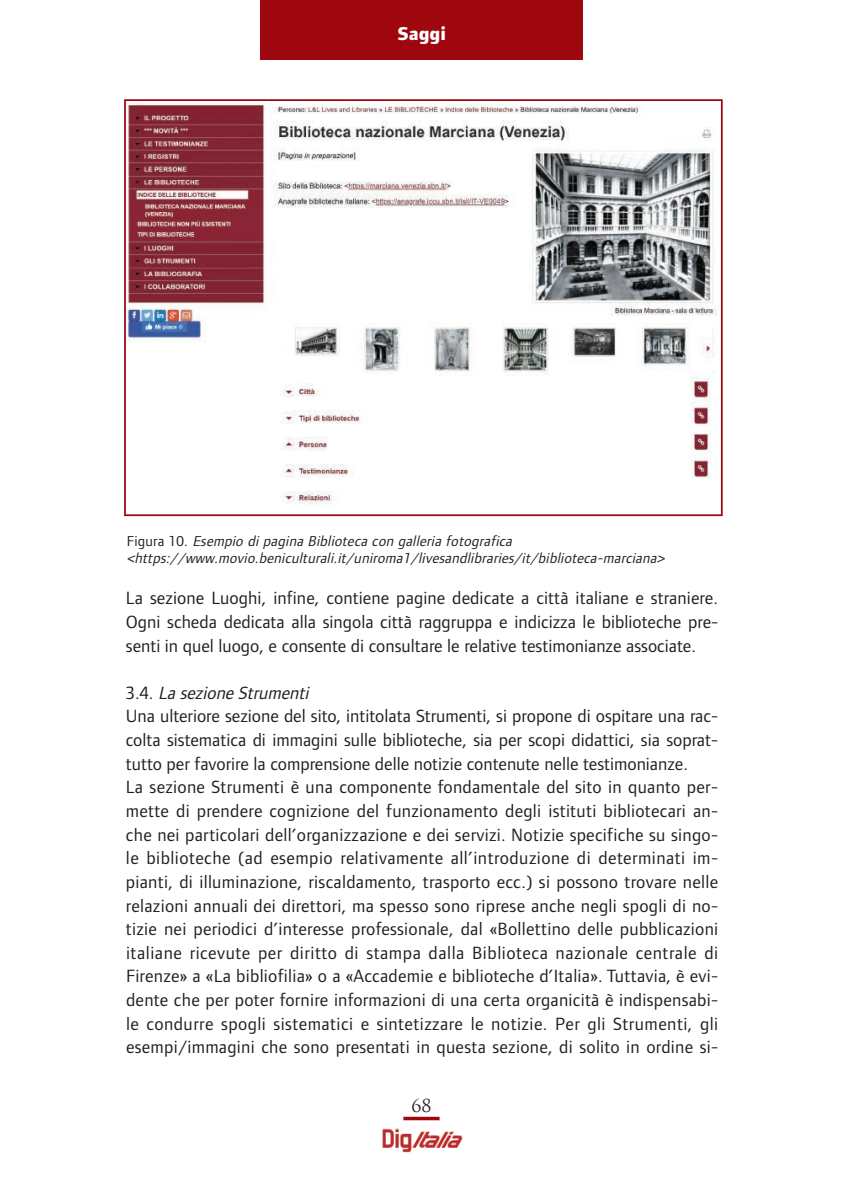
<style>
.page{position:relative;width:844px;height:1191px;background:#fff}
.page>*{position:absolute;margin:0;border:0;box-sizing:border-box;transform-origin:0 0}
.t1{font:800 19.25px "Foundry Form Sans";color:#fff}
.t2{font:18.38px/23.6px "Foundry Form Sans";letter-spacing:.015em;color:#231f20;text-align:justify}
.t3{font:17.5px "Trajan Pro";color:#231f20}
.t4{font:italic 14.88px/17.5px "Foundry Form Sans";color:#231f20}
.s1{font-style:normal}
.s2{font-style:italic}
</style>
<div class="page">
<div style="left:260px;top:0;width:323px;height:60px;background:#9d070d"></div>
<img style="left:382px;top:1128px;width:81px;height:24px">
<svg style="left:403px;top:1116px;width:36px;height:4px"></svg>
<img style="left:127px;top:102px;width:591px;height:403px">
<div style="left:124px;top:99px;width:598px;height:417px;border:2px solid #9d070d"></div>
<p class="t1" style="left:398px;top:23px;width:50px">Saggi</p>
<p class="t4" style="left:127px;top:532px;width:542px"><span class="s1">F i g u r a 1 0 .</span> Esempio di pagina Biblioteca con galleria fotografica &lt;https://www.movio.beniculturali.it/uniroma1/livesandlibraries/it/biblioteca-marciana&gt;</p>
<p class="t2" style="left:126px;top:586px;width:593px">La sezione Luoghi, infine, contiene pagine dedicate a città italiane e straniere.<br>Ogni scheda dedicata alla singola città raggruppa e indicizza le biblioteche pre&shy;senti in quel luogo, e consente di consultare le relative testimonianze associate.</p>
<p class="t2" style="left:126px;top:680px;width:593px;text-align:left">3 . 4 . <span class="s2">La sezione Strumenti<br></span>Una ulteriore sezione del sito, intitolata Strumenti, si propone di ospitare una rac&shy;colta sistematica di immagini sulle biblioteche, sia per scopi didattici, sia soprat&shy;tutto per favorire la comprensione delle notizie contenute nelle testimonianze.<br>La sezione Strumenti è una componente fondamentale del sito in quanto per&shy;mette di prendere cognizione del funzionamento degli istituti bibliotecari an&shy;che nei particolari dell’organizzazione e dei servizi. Notizie specifiche su singo&shy;le biblioteche (ad esempio relativamente all’introduzione di determinati im&shy;pianti, di illuminazione, riscaldamento, trasporto ecc.) si possono trovare nelle relazioni annuali dei direttori, ma spesso sono riprese anche negli spogli di no&shy;tizie nei periodici d’interesse professionale, dal «Bollettino delle pubblicazioni italiane ricevute per diritto di stampa dalla Biblioteca nazionale centrale di Firenze» a «La bibliofilia» o a «Accademie e biblioteche d’Italia». Tuttavia, è evi&shy;dente che per poter fornire informazioni di una certa organicità è indispensabi&shy;le condurre spogli sistematici e sintetizzare le notizie. Per gli Strumenti, gli esempi/immagini che sono presentati in questa sezione, di solito in ordine si-</p>
<p class="t3" style="left:411px;top:1095px;width:21px">68</p>
</div>
